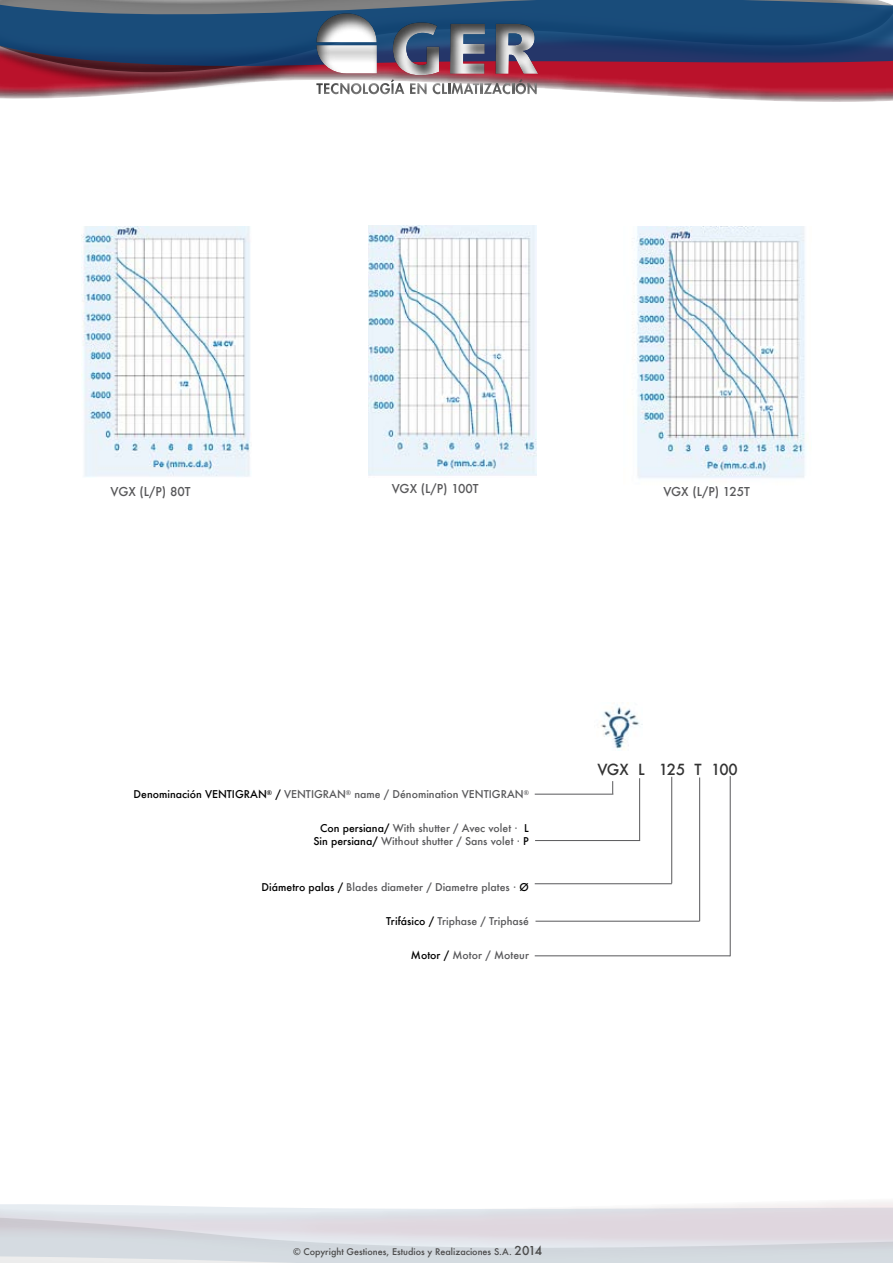
<style>
.page{position:relative;width:893px;height:1263px;background:#fff}
.page>*{position:absolute;margin:0;border:0;box-sizing:border-box;transform-origin:0 0}
.t1{font:500 15px "Futura";letter-spacing:-.015em;color:#000}
.t2{font:500 12px "Futura";color:#58585a}
.t3{font:500 10.5px/12.6px "Futura";color:#58585a;text-align:right}
.t4{font:500 9px "Futura";color:#4b4b4b}
.s1{color:#000}
.s2{font-size:12px}
</style>
<div class="page">
<svg style="left:0;top:1202px;width:893px;height:61px;background:#dedee4"></svg>
<div style="left:0;top:30px;width:893px;height:73px;background:#000;opacity:.75"></div>
<div style="left:0;top:0;width:893px;height:94px;background:#000;opacity:.75"></div>
<div style="left:0;top:0;width:893px;height:89px;background:#fff;opacity:.75"></div>
<div style="left:0;top:0;width:893px;height:73px;background:#000;opacity:.75"></div>
<svg style="left:0;top:0;width:893px;height:67px;background:#2e4970"></svg>
<div style="left:316px;top:9px;width:236px;height:89px;background:#000;opacity:.75"></div>
<img style="left:82px;top:227px;width:169px;height:250px">
<img style="left:368px;top:225px;width:168px;height:251px">
<img style="left:633px;top:227px;width:173px;height:252px">
<svg style="left:612px;top:781px;width:1px;height:13px"></svg>
<hr style="left:535px;top:794px;width:78px;height:1px;background:#58585a">
<hr style="left:639px;top:778px;width:1px;height:62px;background:#58585a">
<hr style="left:535px;top:840px;width:105px;height:1px;background:#58585a">
<hr style="left:671px;top:777px;width:1px;height:106px;background:#58585a">
<hr style="left:535px;top:883px;width:137px;height:1px;background:#58585a">
<hr style="left:699px;top:777px;width:1px;height:144px;background:#58585a">
<hr style="left:535px;top:921px;width:164px;height:1px;background:#58585a">
<hr style="left:730px;top:776px;width:1px;height:180px;background:#58585a">
<hr style="left:535px;top:955px;width:195px;height:1px;background:#58585a">
<img style="left:601px;top:702px;width:41px;height:48px">
<p class="t2" style="left:111px;top:483px;width:82px">VGX (L/P) 80T</p>
<p class="t2" style="left:392px;top:480px;width:88px">VGX (L/P) 100T</p>
<p class="t2" style="left:663px;top:483px;width:88px">VGX (L/P) 125T</p>
<p class="t3" style="left:134px;top:788px;width:397px"><span class="s1">Denominación VENTIGRAN</span><sup>®</sup> <span class="s1">/</span> VENTIGRAN<sup>®</sup> name / Dénomination VENTIGRAN<sup>®</sup></p>
<p class="t3" style="left:313px;top:822px;width:217px"><span class="s1">Con persiana/</span> With shutter / Avec volet · <span class="s1">L<br>Sin persiana/</span> Without shutter / Sans volet · <span class="s1">P</span></p>
<p class="t3" style="left:262px;top:881px;width:269px"><span class="s1">Diámetro palas /</span> Blades diameter / Diametre plates · <span class="s1">Ø</span></p>
<p class="t3" style="left:386px;top:915px;width:144px"><span class="s1">Trifásico /</span> Triphase / Triphasé</p>
<p class="t3" style="left:411px;top:948px;width:120px"><span class="s1">Motor /</span> Motor / Moteur</p>
<h1 class="t1" style="left:597px;top:759px;width:142px">VGX L 125 T 100</h1>
<p class="t4" style="left:293px;top:1245px;width:251px">© Copyright Gestiones, Estudios y Realizaciones S.A. <span class="s2">2014</span></p>
</div>
